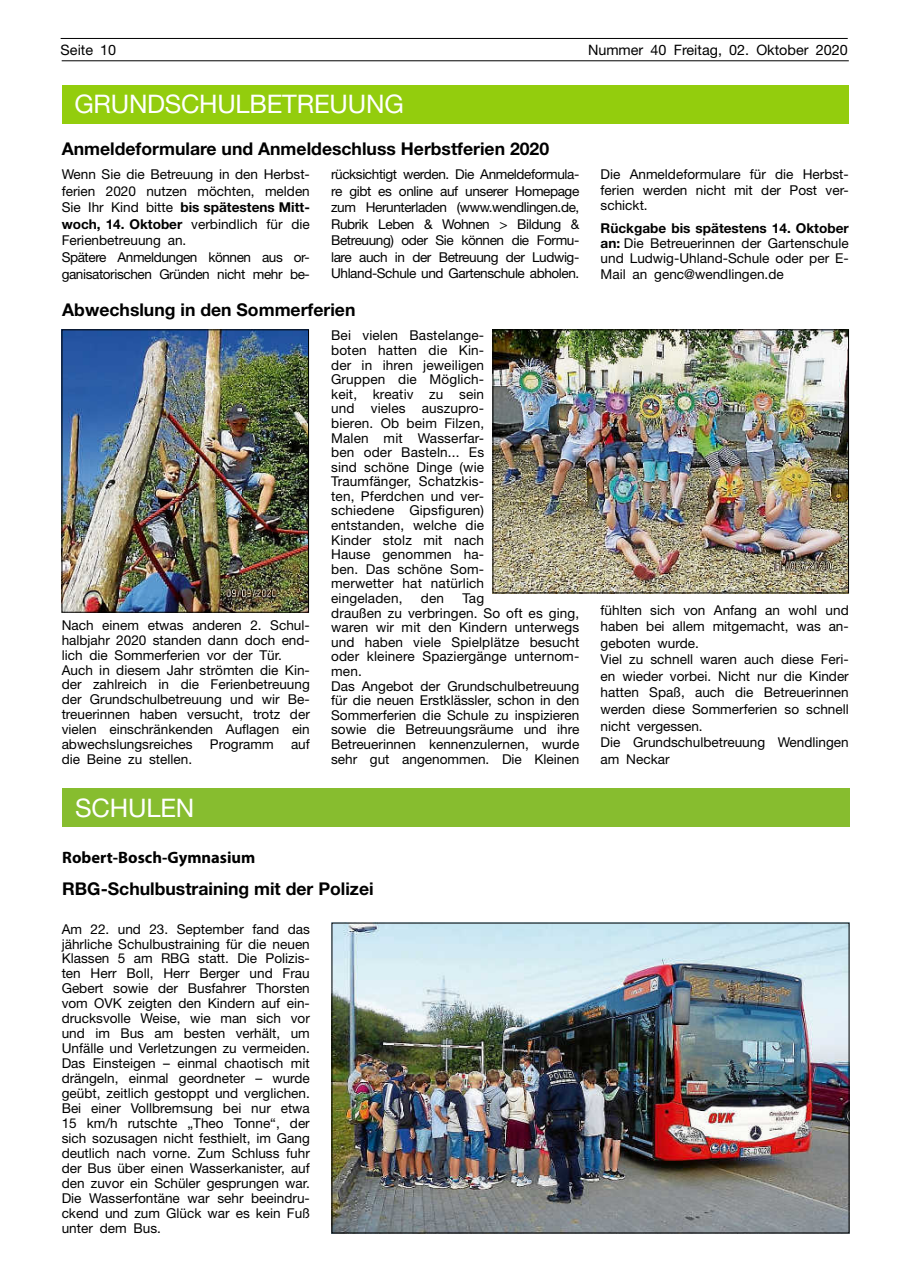
<style>
.page{position:relative;width:902px;height:1280px;background:#fff}
.page>*{position:absolute;margin:0;border:0;box-sizing:border-box;transform-origin:0 0}
.t1{font:25.65px "Helvetica Neue";letter-spacing:-.01em;color:#fff}
.t2{font:700 17.55px "Helvetica Neue";color:#000}
.t3{font:700 16.5px "Myriad Pro";color:#000}
.t4{font:14.4px "Helvetica Neue";color:#000}
.t5{font:13.65px/14.5px "Helvetica Neue";color:#000;text-align:justify}
.s1{font-weight:700}
</style>
<div class="page">
<hr style="left:61px;top:38px;width:786px;height:1px;background:#000">
<hr style="left:62px;top:61px;width:786px;height:1px;background:#000">
<div style="left:62px;top:85px;width:517px;height:38px;background:#93cd0d"></div>
<img style="left:64px;top:332px;width:243px;height:278px">
<div style="left:62px;top:330px;width:247px;height:282px;border:1px solid #000"></div>
<img style="left:494px;top:332px;width:352px;height:259px">
<div style="left:492px;top:330px;width:356px;height:263px;border:1px solid #000"></div>
<div style="left:575px;top:85px;width:157px;height:38px;background:#93cd0d"></div>
<div style="left:691px;top:85px;width:157px;height:38px;background:#93cd0d"></div>
<div style="left:62px;top:788px;width:787px;height:38px;background:#87bd2f"></div>
<img style="left:333px;top:925px;width:514px;height:306px">
<p class="t4" style="left:61px;top:41px;width:57px">Seite 10</p>
<p class="t4" style="left:588px;top:41px;width:261px">Nummer 40 Freitag, 02. Oktober 2020</p>
<h1 class="t1" style="left:75px;top:89px;width:331px">GRUNDSCHULBETREUUNG</h1>
<p class="t2" style="left:62px;top:138px;width:489px">Anmeldeformulare und Anmeldeschluss Herbstferien 2020</p>
<p class="t5" style="left:62px;top:166px;width:250px;line-height:16.5px;text-align:left">Wenn Sie die Betreuung in den Herbst&shy;ferien 2020 nutzen möchten, melden Sie Ihr Kind bitte <span class="s1">bis spätestens Mitt&shy;woch, 14. Oktober</span> verbindlich für die Ferienbetreuung an.<br>Spätere Anmeldungen können aus or&shy;ganisatorischen Gründen nicht mehr be-</p>
<p class="t5" style="left:331px;top:166px;width:250px;line-height:16.5px">rücksichtigt werden. Die Anmeldeformula&shy;re gibt es online auf unserer Homepage zum Herunterladen (www.wendlingen.de, Rubrik Leben &amp; Wohnen &gt; Bildung &amp; Betreuung) oder Sie können die Formu&shy;lare auch in der Betreuung der Ludwig-Uhland-Schule und Gartenschule abholen.</p>
<p class="t2" style="left:62px;top:299px;width:295px">Abwechslung in den Sommerferien</p>
<p class="t5" style="left:600px;top:167px;width:250px;line-height:15.1px">Die Anmeldeformulare für die Herbst&shy;ferien werden nicht mit der Post ver&shy;schickt.</p>
<p class="t5" style="left:600px;top:221px;width:250px;line-height:15.1px"><span class="s1">Rückgabe bis spätestens 14. Oktober an:</span> Die Betreuerinnen der Gartenschule und Ludwig-Uhland-Schule oder per E-Mail an genc@wendlingen.de</p>
<p class="t5" style="left:62px;top:617px;width:250px;text-align:left">Nach einem etwas anderen 2. Schul&shy;halbjahr 2020 standen dann doch end&shy;lich die Sommerferien vor der Tür.<br>Auch in diesem Jahr strömten die Kin&shy;der zahlreich in die Ferienbetreuung der Grundschulbetreuung und wir Be&shy;treuerinnen haben versucht, trotz der vielen einschränkenden Auflagen ein abwechslungsreiches</p>
<p class="t5" style="left:210px;top:736px;width:65px">Programm</p>
<p class="t5" style="left:291px;top:736px;width:20px">auf</p>
<p class="t5" style="left:62px;top:751px;width:132px">die Beine zu stellen.</p>
<p class="t5" style="left:331px;top:328px;width:154px">Bei vielen Bastelange&shy;boten hatten die Kin&shy;der in ihren jeweiligen Gruppen die Möglich&shy;keit, kreativ zu sein und vieles auszupro&shy;bieren. Ob beim Filzen, Malen mit Wasserfar&shy;ben oder Basteln... Es sind schöne Dinge (wie Traumfänger, Schatzkis&shy;ten, Pferdchen und ver&shy;schiedene Gipsfiguren) entstanden, welche die Kinder stolz mit nach Hause genommen ha&shy;ben. Das schöne Som&shy;merwetter hat natürlich eingeladen,</p>
<p class="t5" style="left:331px;top:591px;width:250px;text-align:left;text-indent:131px">Tag<br>draußen zu verbringen. So oft es ging, waren wir mit den Kindern unterwegs und haben viele Spielplätze besucht oder kleinere Spaziergänge unternom&shy;men.<br>Das Angebot der Grundschulbetreuung für die neuen Erstklässler, schon in den<br>Sommerferien die Schule zu inspizieren sowie die Betreuungsräume und ihre<br>Betreuerinnen kennenzulernen, wurde sehr gut angenommen. Die Kleinen</p>
<p class="t5" style="left:600px;top:601px;width:250px;line-height:16.5px;text-align:left">fühlten sich von Anfang an wohl und haben bei allem mitgemacht, was an&shy;geboten wurde.<br>Viel zu schnell waren auch diese Feri&shy;en wieder vorbei. Nicht nur die Kinder hatten Spaß, auch die Betreuerinnen werden diese Sommerferien so schnell nicht vergessen.<br>Die Grundschulbetreuung Wendlingen am Neckar</p>
<p class="t5" style="left:421px;top:591px;width:25px">den</p>
<h1 class="t1" style="left:75px;top:792px;width:121px">SCHULEN</h1>
<p class="t3" style="left:62px;top:847px;width:195px">Robert-Bosch-Gymnasium</p>
<p class="t2" style="left:62px;top:878px;width:313px">RBG-Schulbustraining mit der Polizei</p>
<p class="t5" style="left:62px;top:921px;width:250px;line-height:15px">Am 22. und 23. September fand das jährliche Schulbustraining für die neuen Klassen 5 am RBG statt. Die Polizis&shy;ten Herr Boll, Herr Berger und Frau Gebert sowie der Busfahrer Thorsten vom OVK zeigten den Kindern auf ein&shy;drucksvolle Weise, wie man sich vor und im Bus am besten verhält, um Unfälle und Verletzungen zu vermeiden.<br>Das Einsteigen – einmal chaotisch mit drängeln, einmal geordneter – wurde geübt, zeitlich gestoppt und verglichen.<br>Bei einer Vollbremsung bei nur etwa 15 km/h rutschte „Theo Tonne“, der sich sozusagen nicht festhielt, im Gang deutlich nach vorne. Zum Schluss fuhr der Bus über einen Wasserkanister, auf den zuvor ein Schüler gesprungen war.<br>Die Wasserfontäne war sehr beeindru&shy;ckend und zum Glück war es kein Fuß unter dem Bus.</p>
</div>
